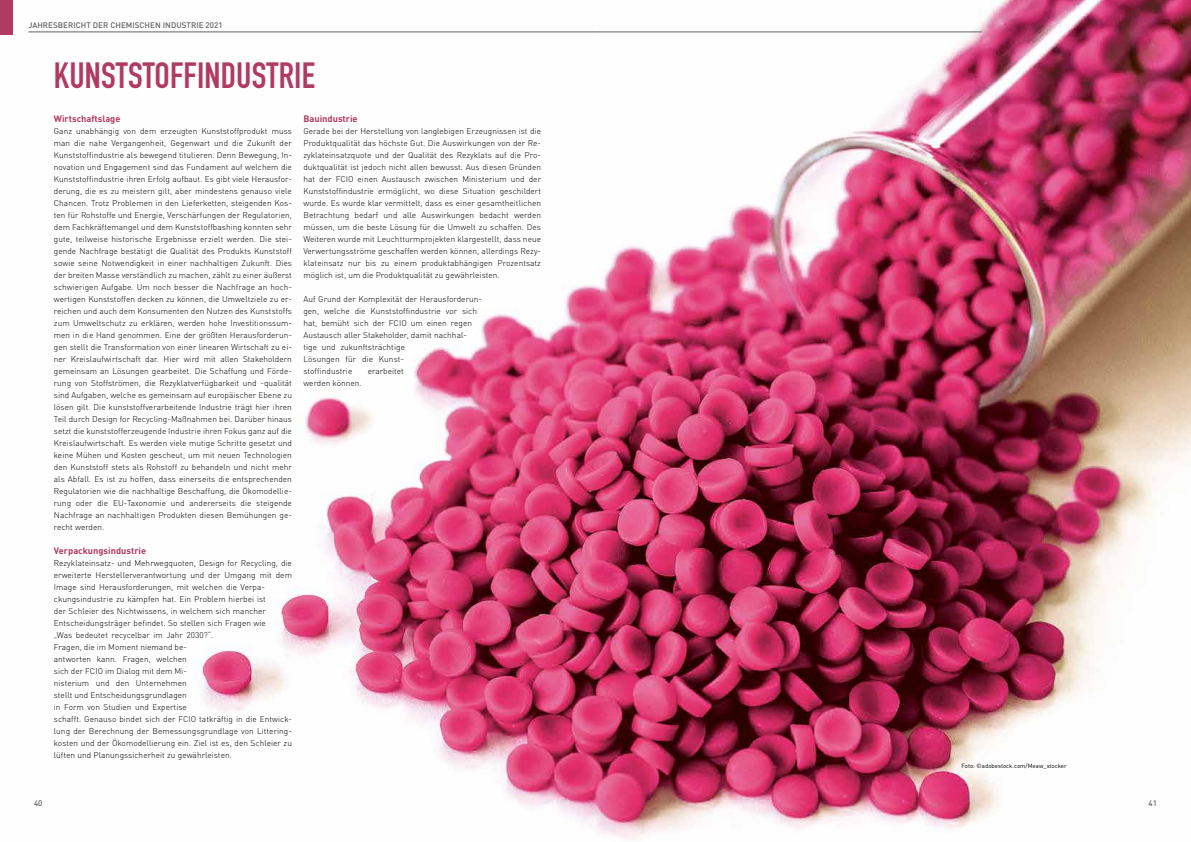
<style>
.page{position:relative;width:1191px;height:842px;background:#fff}
.page>*{position:absolute;margin:0;border:0;box-sizing:border-box;transform-origin:0 0}
.t1{font:700 36px "DIN Condensed";letter-spacing:.005em;color:#b13a63}
.t2{font:700 9.2px "DINOT";color:#b13a63}
.t3{font:300 8.3px/12px "DINOT";letter-spacing:.005em;color:#000;text-align:justify}
.t4{font:500 8px "DINOT";letter-spacing:.005em;color:#636362}
.t5{font:6px "DINOT";letter-spacing:.005em;color:#000}
</style>
<div class="page">
<img style="left:0;top:0;width:1191px;height:840px">
<hr style="left:595px;top:32px;width:386px;height:1px;background:#636362">
<hr style="left:28px;top:32px;width:567px;height:1px;background:#636362">
<div style="left:0;top:0;width:12px;height:34px;background:#b13a63"></div>
<p class="t4" style="left:28px;top:20px;width:196px">JAHRESBERICHT DER CHEMISCHEN INDUSTRIE 2021</p>
<h1 class="t1" style="left:54px;top:51px;width:263px">KUNSTSTOFFINDUSTRIE</h1>
<p class="t2" style="left:54px;top:113px;width:68px">Wirtschaftslage</p>
<p class="t3" style="left:54px;top:125px;width:240px">Ganz unabhängig von dem erzeugten Kunststoffprodukt muss man die nahe Vergangenheit, Gegenwart und die Zukunft der Kunststoffindustrie als bewegend titulieren. Denn Bewegung, In&shy;novation und Engagement sind das Fundament auf welchem die Kunststoffindustrie ihren Erfolg aufbaut. Es gibt viele Herausfor&shy;derung, die es zu meistern gilt, aber mindestens genauso viele Chancen. Trotz Problemen in den Lieferketten, steigenden Kos&shy;ten für Rohstoffe und Energie, Verschärfungen der Regulatorien, dem Fachkräftemangel und dem Kunststoffbashing konnten sehr gute, teilweise historische Ergebnisse erzielt werden. Die stei&shy;gende Nachfrage bestätigt die Qualität des Produkts Kunststoff sowie seine Notwendigkeit in einer nachhaltigen Zukunft. Dies der breiten Masse verständlich zu machen, zählt zu einer äußerst schwierigen Aufgabe. Um noch besser die Nachfrage an hoch&shy;wertigen Kunststoffen decken zu können, die Umweltziele zu er&shy;reichen und auch dem Konsumenten den Nutzen des Kunststoffs zum Umweltschutz zu erklären, werden hohe Investitionssum&shy;men in die Hand genommen. Eine der größten Herausforderun&shy;gen stellt die Transformation von einer linearen Wirtschaft zu ei&shy;ner Kreislaufwirtschaft dar. Hier wird mit allen Stakeholdern gemeinsam an Lösungen gearbeitet. Die Schaffung und Förde&shy;rung von Stoffströmen, die Rezyklatverfügbarkeit und -qualität sind Aufgaben, welche es gemeinsam auf europäischer Ebene zu lösen gilt. Die kunststoffverarbeitende Industrie trägt hier ihren Teil durch Design for Recycling-Maßnahmen bei. Darüber hinaus setzt die kunststofferzeugende Industrie ihren Fokus ganz auf die Kreislaufwirtschaft. Es werden viele mutige Schritte gesetzt und keine Mühen und Kosten gescheut, um mit neuen Technologien den Kunststoff stets als Rohstoff zu behandeln und nicht mehr als Abfall. Es ist zu hoffen, dass einerseits die entsprechenden Regulatorien wie die nachhaltige Beschaffung, die Ökomodellie&shy;rung oder die EU-Taxonomie und andererseits die steigende Nachfrage an nachhaltigen Produkten diesen Bemühungen ge&shy;recht werden.</p>
<p class="t2" style="left:54px;top:545px;width:94px">Verpackungsindustrie</p>
<p class="t3" style="left:54px;top:557px;width:240px;text-align:left">Rezyklateinsatz- und Mehrwegquoten, Design for Recycling, die erweiterte Herstellerverantwortung und der Umgang mit dem Image sind Herausforderungen, mit welchen die Verpa&shy;ckungsindustrie zu kämpfen hat. Ein Problem hierbei ist<br>der Schleier des Nichtwissens, in welchem sich mancher Entscheidungsträger befindet. So stellen sich Fragen wie<br>„Was bedeutet recycelbar im Jahr 2030?“.<br>Fragen, die im Moment niemand be-<br>antworten kann. Fragen, welchen<br>sich der FCIO im Dialog mit dem Mi-<br>nisterium und den Unternehmen<br>stellt und Entscheidungsgrundlagen<br>in Form von Studien und Expertise<br>schafft. Genauso bindet sich der FCIO tatkräftig in die Entwick&shy;lung der Berechnung der Bemessungsgrundlage von Littering&shy;kosten und der Ökomodellierung ein. Ziel ist es, den Schleier zu lüften und Planungssicherheit zu gewährleisten.</p>
<p class="t2" style="left:303px;top:113px;width:56px">Bauindustrie</p>
<p class="t3" style="left:303px;top:125px;width:239px">Gerade bei der Herstellung von langlebigen Erzeugnissen ist die Produktqualität das höchste Gut. Die Auswirkungen von der Re&shy;zyklateinsatzquote und der Qualität des Rezyklats auf die Pro&shy;duktqualität ist jedoch nicht allen bewusst. Aus diesen Gründen hat der FCIO einen Austausch zwischen Ministerium und der Kunststoffindustrie ermöglicht, wo diese Situation geschildert wurde. Es wurde klar vermittelt, dass es einer gesamtheitlichen Betrachtung bedarf und alle Auswirkungen bedacht werden müssen, um die beste Lösung für die Umwelt zu schaffen. Des Weiteren wurde mit Leuchtturmprojekten klargestellt, dass neue Verwertungsströme geschaffen werden können, allerdings Rezy&shy;klateinsatz nur bis zu einem produktabhängigen Prozentsatz möglich ist, um die Produktqualität zu gewährleisten.</p>
<p class="t3" style="left:303px;top:293px;width:180px;text-align:left">Auf Grund der Komplexität der Herausforderun&shy;gen, welche die Kunststoffindustrie vor sich hat, bemüht sich der FCIO um einen regen Austausch aller Stakeholder, damit nachhal&shy;tige und zukunftsträchtige<br>Lösungen für die Kunst-<br>stoffindustrie</p>
<p class="t3" style="left:368px;top:365px;width:38px">erarbeitet</p>
<p class="t3" style="left:303px;top:377px;width:60px">werden können.</p>
<p class="t5" style="left:961px;top:762px;width:106px">Foto: ©adobestock.com/Meaw_stocker</p>
<p class="t4" style="left:34px;top:797px;width:10px">40</p>
<p class="t4" style="left:1148px;top:797px;width:10px">41</p>
</div>
